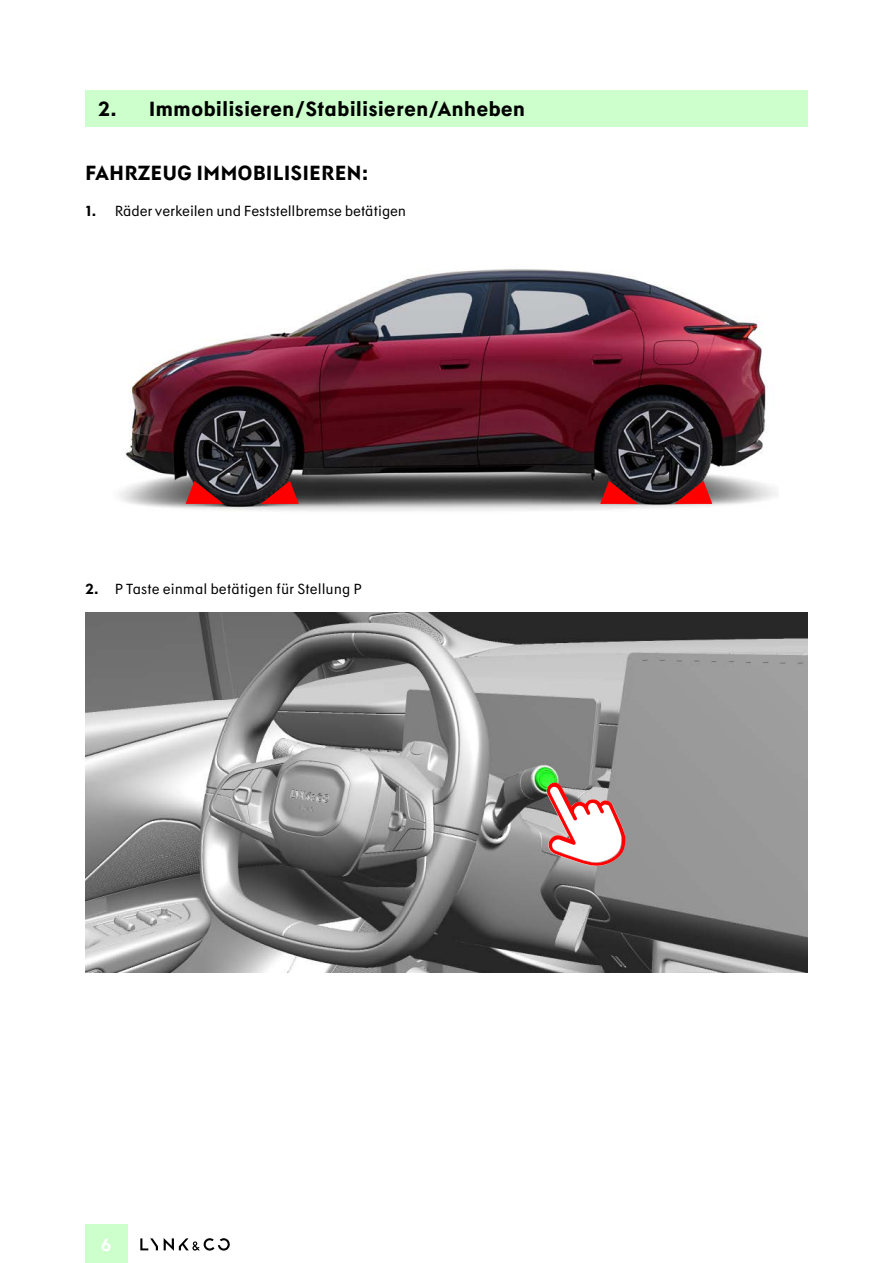
<style>
.page{position:relative;width:893px;height:1263px;background:#fff}
.page>*{position:absolute;margin:0;border:0;box-sizing:border-box;transform-origin:0 0}
.t1{font:700 21px "Lynkco Type";color:#000}
.t2{font:700 18px "Lynkco Type";color:#fff}
.t3{font:15px "Lynkco Type";letter-spacing:-.01em;color:#000}
.s1{font-weight:700}
</style>
<div class="page">
<svg style="left:140px;top:1238px;width:18px;height:12px"></svg>
<svg style="left:164px;top:1238px;width:66px;height:13px"></svg>
<img style="left:119px;top:269px;width:658px;height:242px">
<svg style="left:186px;top:481px;width:38px;height:23px"></svg>
<svg style="left:261px;top:481px;width:38px;height:23px"></svg>
<svg style="left:674px;top:481px;width:38px;height:23px"></svg>
<svg style="left:600px;top:481px;width:38px;height:23px"></svg>
<img style="left:85px;top:612px;width:723px;height:360px">
<svg style="left:545px;top:782px;width:80px;height:84px"></svg>
<div style="left:85px;top:90px;width:723px;height:36px;background:#cfc"></div>
<div style="left:85px;top:1224px;width:43px;height:39px;background:#cfc"></div>
<p class="t1" style="left:98px;top:97px;width:20px">2.</p>
<p class="t1" style="left:149px;top:97px;width:378px">Immobilisieren/Stabilisieren/Anheben</p>
<p class="t1" style="left:85px;top:161px;width:285px">FAHRZEUG IMMOBILISIEREN:</p>
<p class="t3" style="left:85px;top:203px;width:323px"><span class="s1">1.</span> Räder verkeilen und Feststellbremse betätigen</p>
<p class="t3" style="left:85px;top:581px;width:278px"><span class="s1">2.</span> P Taste einmal betätigen für Stellung P</p>
<p class="t2" style="left:101px;top:1234px;width:12px">6</p>
</div>
